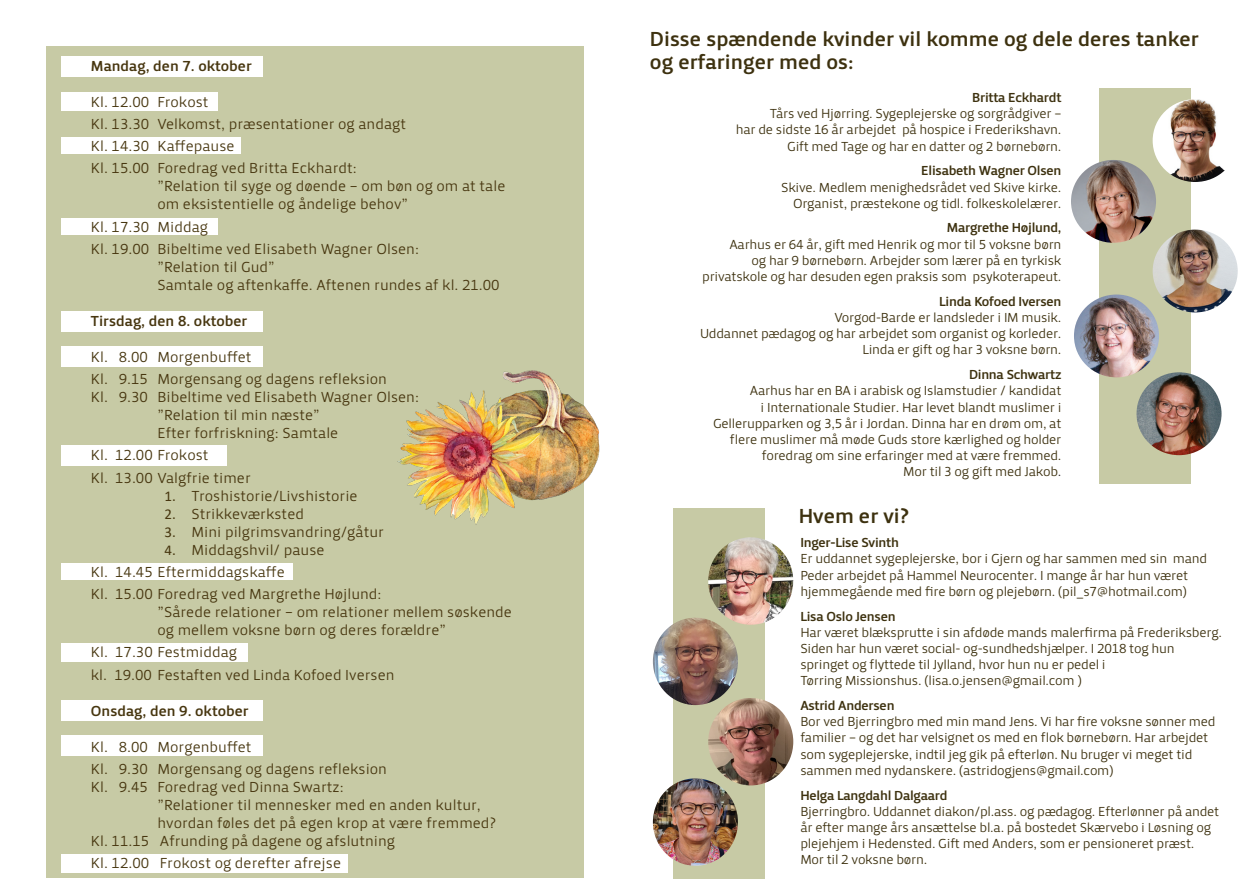
<style>
.page{position:relative;width:1259px;height:893px;background:#fff}
.page>*{position:absolute;margin:0;border:0;box-sizing:border-box;transform-origin:0 0}
.t1{font:21px/22.5px "Priva Three Pro";color:#3d310f}
.t2{font:15px/22.2px "Priva One Pro";color:#47360f}
.t3{font:15px "Priva Three Pro";color:#47360f}
.t4{font:13.5px/16.2px "Priva One Pro";letter-spacing:-.02em;color:#3d310f;text-align:right}
.t5{font:13.5px "Priva Three Pro";letter-spacing:-.02em;color:#3d310f}
.s1{font-family:"Calibri"}
.s2{color:#231f20}
</style>
<div class="page">
<div style="left:673px;top:508px;width:91px;height:370px;background:#c7caa5"></div>
<div style="left:1099px;top:88px;width:91px;height:395px;background:#c7caa5"></div>
<div style="left:46px;top:47px;width:537px;height:831px;background:#c7caa5"></div>
<img style="left:708px;top:537px;width:85px;height:88px">
<img style="left:708px;top:698px;width:85px;height:87px">
<img style="left:653px;top:618px;width:85px;height:87px">
<img style="left:653px;top:778px;width:85px;height:88px">
<img style="left:1071px;top:160px;width:85px;height:83px">
<img style="left:1074px;top:295px;width:85px;height:82px">
<img style="left:1152px;top:99px;width:73px;height:83px">
<img style="left:1152px;top:230px;width:85px;height:82px">
<img style="left:1136px;top:372px;width:85px;height:83px">
<div style="left:61px;top:56px;width:202px;height:21px;background:#fff"></div>
<div style="left:61px;top:92px;width:156px;height:19px;background:#fff"></div>
<div style="left:61px;top:137px;width:180px;height:16px;background:#fff"></div>
<div style="left:61px;top:218px;width:156px;height:17px;background:#fff"></div>
<div style="left:61px;top:311px;width:202px;height:20px;background:#fff"></div>
<div style="left:61px;top:346px;width:202px;height:21px;background:#fff"></div>
<div style="left:61px;top:445px;width:165px;height:21px;background:#fff"></div>
<div style="left:61px;top:563px;width:232px;height:16px;background:#fff"></div>
<div style="left:61px;top:644px;width:186px;height:18px;background:#fff"></div>
<div style="left:61px;top:700px;width:202px;height:21px;background:#fff"></div>
<div style="left:61px;top:735px;width:202px;height:20px;background:#fff"></div>
<div style="left:61px;top:854px;width:287px;height:18px;background:#fff"></div>
<img style="left:397px;top:360px;width:203px;height:166px">
<p class="t3" style="left:91px;top:56px;width:162px">Mandag, den 7. oktober</p>
<p class="t2" style="left:91px;top:90px;width:317px">Kl. 12.00 Frokost<br>Kl. 13.30 Velkomst, præsentationer og andagt<br>Kl. 14.30 Kaffepause<br>Kl. 15.00 Foredrag ved Britta Eckhardt:</p>
<p class="t2" style="left:157px;top:177px;width:349px;line-height:18px">”Relation til syge og døende – om bøn og om at tale om eksistentielle og åndelige behov”</p>
<p class="t2" style="left:91px;top:215px;width:330px">Kl. 17.30 Middag<br>Kl. 19.00 Bibeltime ved Elisabeth Wagner Olsen:</p>
<p class="t2" style="left:157px;top:258px;width:344px;line-height:18px">”Relation til Gud”<br>Samtale og aftenkaffe. Aftenen rundes af kl. 21.00</p>
<p class="t3" style="left:91px;top:311px;width:158px">Tirsdag, den 8. oktober</p>
<p class="t2" style="left:91px;top:346px;width:298px">Kl. 8.00 Morgenbuffet<br>Kl. 9.15 Morgensang og dagens refleksion</p>
<p class="t2" style="left:157px;top:388px;width:263px;line-height:18px;text-indent:-67px">Kl. 9.30 Bibeltime ved Elisabeth Wagner Olsen: ”Relation til min næste”<br>Efter forfriskning: Samtale</p>
<p class="t2" style="left:91px;top:444px;width:161px">Kl. 12.00 Frokost<br>Kl. 13.00 Valgfrie timer</p>
<p class="t2" style="left:164px;top:484px;width:195px"><span class="s1">1.</span> Troshistorie/Livshistorie</p>
<p class="t2" style="left:164px;top:502px;width:141px"><span class="s1">2.</span> Strikkeværksted</p>
<p class="t2" style="left:164px;top:520px;width:221px"><span class="s1">3.</span> Mini pilgrimsvandring/gåtur</p>
<p class="t2" style="left:91px;top:538px;width:292px;text-indent:74px"><span class="s1">4.</span> Middagshvil/ pause<br>Kl. 14.45 Eftermiddagskaffe<br>Kl. 15.00 Foredrag ved Margrethe Højlund:</p>
<p class="t2" style="left:157px;top:603px;width:356px;line-height:18px">”Sårede relationer – om relationer mellem søskende og mellem voksne børn og deres forældre”</p>
<p class="t2" style="left:91px;top:641px;width:305px">Kl. 17.30 Festmiddag<br>kl. 19.00 Festaften ved Linda Kofoed Iversen</p>
<p class="t3" style="left:91px;top:701px;width:159px">Onsdag, den 9. oktober</p>
<p class="t2" style="left:91px;top:735px;width:298px">Kl. 8.00 Morgenbuffet<br>Kl. 9.30 Morgensang og dagens refleksion</p>
<p class="t2" style="left:91px;top:776px;width:254px">Kl. 9.45 Foredrag ved Dinna Swartz:</p>
<p class="t2" style="left:157px;top:794px;width:325px">”Relationer til mennesker med en anden kultur,</p>
<p class="t2" style="left:157px;top:812px;width:340px">hvordan føles det på egen krop at være fremmed?</p>
<p class="t2" style="left:91px;top:830px;width:306px">Kl. 11.15 Afrunding på dagene og afslutning</p>
<p class="t2" style="left:91px;top:852px;width:252px">Kl. 12.00 Frokost og derefter afrejse</p>
<h1 class="t1" style="left:650px;top:28px;width:550px">Disse spændende kvinder vil komme og dele deres tanker og erfaringer med os:</h1>
<p class="t5" style="left:972px;top:89px;width:91px">Britta Eckhardt</p>
<p class="t4" style="left:736px;top:106px;width:327px">Tårs ved Hjørring. Sygeplejerske og sorgrådgiver –<br>har de sidste 16 år arbejdet på hospice i Frederikshavn.<br>Gift med Tage og har en datter og 2 børnebørn.</p>
<p class="t5" style="left:921px;top:162px;width:142px">Elisabeth Wagner Olsen</p>
<p class="t4" style="left:781px;top:179px;width:282px">Skive. Medlem menighedsrådet ved Skive kirke.<br>Organist, præstekone og tidl. folkeskolelærer.</p>
<p class="t5" style="left:947px;top:219px;width:116px">Margrethe Højlund,</p>
<p class="t4" style="left:702px;top:236px;width:361px">Aarhus er 64 år, gift med Henrik og mor til 5 voksne børn<br>og har 9 børnebørn. Arbejder som lærer på en tyrkisk privatskole og har desuden egen praksis som psykoterapeut.</p>
<p class="t5" style="left:939px;top:293px;width:124px">Linda Kofoed Iversen</p>
<p class="t4" style="left:700px;top:309px;width:363px">Vorgod-Barde er landsleder i IM musik.<br>Uddannet pædagog og har arbejdet som organist og korleder.<br>Linda er gift og har 3 voksne børn.</p>
<p class="t5" style="left:969px;top:366px;width:94px">Dinna Schwartz</p>
<p class="t4" style="left:713px;top:383px;width:350px">Aarhus har en BA i arabisk og Islamstudier / kandidat<br>i Internationale Studier. Har levet blandt muslimer i Gellerupparken og 3,5 år i Jordan. Dinna har en drøm om, at flere muslimer må møde Guds store kærlighed og holder foredrag om sine erfaringer med at være fremmed.<br>Mor til 3 og gift med Jakob<span class="s2">.</span></p>
<h1 class="t1" style="left:798px;top:504px;width:112px">Hvem er vi?</h1>
<p class="t5" style="left:800px;top:534px;width:100px">Inger-Lise Svinth</p>
<p class="t4" style="left:800px;top:551px;width:408px;text-align:left">Er uddannet sygeplejerske, bor i Gjern og har sammen med sin mand<br>Peder arbejdet på Hammel Neurocenter. I mange år har hun været hjemmegående med fire børn og plejebørn. (pil_s7@hotmail.com)</p>
<p class="t5" style="left:800px;top:607px;width:97px">Lisa Oslo Jensen</p>
<p class="t4" style="left:800px;top:624px;width:423px;text-align:left">Har været blæksprutte i sin afdøde mands malerfirma på Frederiksberg.<br>Siden har hun været social- og-sundhedshjælper. I 2018 tog hun springet og flyttede til Jylland, hvor hun nu er pedel i<br>Tørring Missionshus. (lisa.o.jensen@gmail.com )</p>
<p class="t5" style="left:800px;top:697px;width:96px">Astrid Andersen</p>
<p class="t4" style="left:800px;top:714px;width:417px;text-align:left">Bor ved Bjerringbro med min mand Jens. Vi har fire voksne sønner med familier – og det har velsignet os med en flok børnebørn. Har arbejdet som sygeplejerske, indtil jeg gik på efterløn. Nu bruger vi meget tid sammen med nydanskere. (astridogjens@gmail.com)</p>
<p class="t5" style="left:800px;top:786px;width:149px">Helga Langdahl Dalgaard</p>
<p class="t4" style="left:800px;top:803px;width:420px;text-align:left">Bjerringbro. Uddannet diakon/pl.ass. og pædagog. Efterlønner på andet år efter mange års ansættelse bl.a. på bostedet Skærvebo i Løsning og plejehjem i Hedensted. Gift med Anders, som er pensioneret præst.<br>Mor til 2 voksne børn.</p>
</div>
